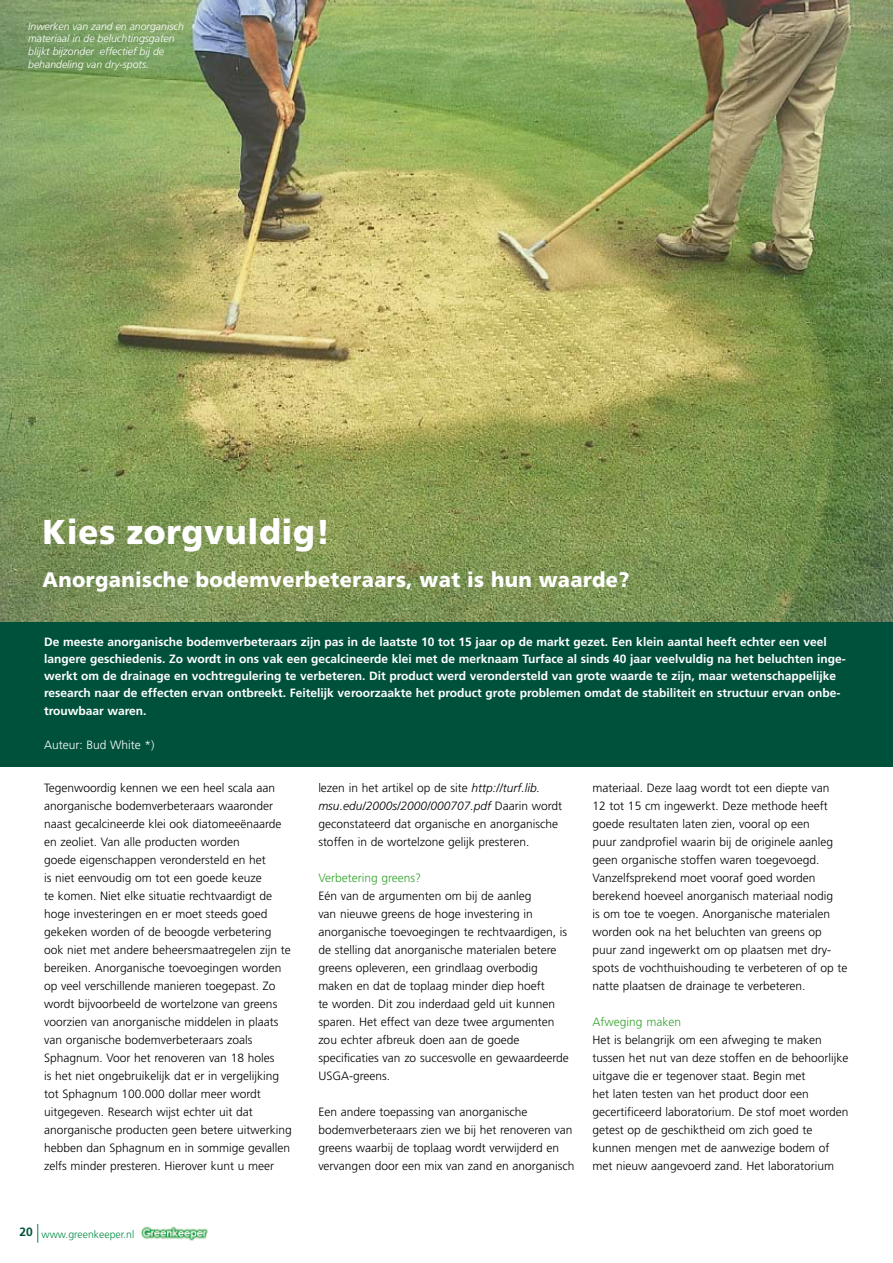
<style>
.page{position:relative;width:893px;height:1263px;background:#fff}
.page>*{position:absolute;margin:0;border:0;box-sizing:border-box;transform-origin:0 0}
.t1{font:900 34.5px "Frutiger";letter-spacing:.02em;color:#fff;scale:.95 1}
.t2{font:900 21px "Frutiger";letter-spacing:.02em;color:#fff;scale:.95 1}
.t3{font:300 12px/18px "Frutiger";color:#000}
.t4{font:700 12px/17.2px "Frutiger";color:#fff}
.t5{font:300 12px "Frutiger";color:#35a32c}
.t6{font:300 12px "Frutiger";color:#fff}
.t7{font:italic 300 10.5px/12.6px "Frutiger";color:#fff}
.t8{font:300 10.5px "Frutiger";color:#008b45}
.s1{font-style:italic}
.s2{font-weight:700;font-size:12px;color:#00513c}
</style>
<div class="page">
<img style="left:141px;top:1226px;width:67px;height:15px">
<svg style="left:38px;top:1224px;width:1px;height:19px"></svg>
<img style="left:0;top:0;width:893px;height:622px">
<div style="left:0;top:622px;width:893px;height:144px;background:#00513c"></div>
<p class="t7" style="left:28px;top:20px;width:157px">Inwerken van zand en anorganisch materiaal in de beluchtingsgaten blijkt bijzonder effectief bij de behandeling van dry-spots.</p>
<h1 class="t1" style="left:43px;top:511px;width:304px">Kies zorgvuldig!</h1>
<h2 class="t2" style="left:43px;top:566px;width:619px">Anorganische bodemverbeteraars, wat is hun waarde?</h2>
<p class="t4" style="left:44px;top:633px;width:803px">De meeste anorganische bodemverbeteraars zijn pas in de laatste 10 tot 15 jaar op de markt gezet. Een klein aantal heeft echter een veel langere geschiedenis. Zo wordt in ons vak een gecalcineerde klei met de merknaam Turface al sinds 40 jaar veelvuldig na het beluchten inge&shy;werkt om de drainage en vochtregulering te verbeteren. Dit product werd verondersteld van grote waarde te zijn, maar wetenschappelijke research naar de effecten ervan ontbreekt. Feitelijk veroorzaakte het product grote problemen omdat de stabiliteit en structuur ervan onbe&shy;trouwbaar waren.</p>
<p class="t6" style="left:44px;top:738px;width:112px">Auteur: Bud White *)</p>
<p class="t3" style="left:44px;top:779px;width:249px">Tegenwoordig kennen we een heel scala aan anorganische bodemverbeteraars waaronder naast gecalcineerde klei ook diatomeeënaarde en zeoliet. Van alle producten worden<br>goede eigenschappen verondersteld en het<br>is niet eenvoudig om tot een goede keuze<br>te komen. Niet elke situatie rechtvaardigt de hoge investeringen en er moet steeds goed gekeken worden of de beoogde verbetering ook niet met andere beheersmaatregelen zijn te bereiken. Anorganische toevoegingen worden op veel verschillende manieren toegepast. Zo wordt bijvoorbeeld de wortelzone van greens voorzien van anorganische middelen in plaats van organische bodemverbeteraars zoals Sphagnum. Voor het renoveren van 18 holes<br>is het niet ongebruikelijk dat er in vergelijking tot Sphagnum 100.000 dollar meer wordt uitgegeven. Research wijst echter uit dat anorganische producten geen betere uitwerking hebben dan Sphagnum en in sommige gevallen zelfs minder presteren. Hierover kunt u meer</p>
<p class="t3" style="left:318px;top:779px;width:245px">lezen in het artikel op de site <span class="s1">http://turf.lib. msu.edu/2000s/2000/000707.pdf</span> Daarin wordt geconstateerd dat organische en anorganische stoffen in de wortelzone gelijk presteren.</p>
<p class="t5" style="left:318px;top:871px;width:104px">Verbetering greens?</p>
<p class="t3" style="left:318px;top:887px;width:252px">Eén van de argumenten om bij de aanleg<br>van nieuwe greens de hoge investering in anorganische toevoegingen te rechtvaardigen, is de stelling dat anorganische materialen betere greens opleveren, een grindlaag overbodig maken en dat de toplaag minder diep hoeft<br>te worden. Dit zou inderdaad geld uit kunnen sparen. Het effect van deze twee argumenten zou echter afbreuk doen aan de goede specificaties van zo succesvolle en gewaardeerde USGA-greens.</p>
<p class="t3" style="left:318px;top:1103px;width:258px">Een andere toepassing van anorganische bodemverbeteraars zien we bij het renoveren van greens waarbij de toplaag wordt verwijderd en vervangen door een mix van zand en anorganisch</p>
<p class="t3" style="left:593px;top:779px;width:256px">materiaal. Deze laag wordt tot een diepte van<br>12 tot 15 cm ingewerkt. Deze methode heeft goede resultaten laten zien, vooral op een<br>puur zandprofiel waarin bij de originele aanleg geen organische stoffen waren toegevoegd.<br>Vanzelfsprekend moet vooraf goed worden berekend hoeveel anorganisch materiaal nodig<br>is om toe te voegen. Anorganische materialen worden ook na het beluchten van greens op puur zand ingewerkt om op plaatsen met dry&shy;spots de vochthuishouding te verbeteren of op te natte plaatsen de drainage te verbeteren.</p>
<p class="t5" style="left:593px;top:1015px;width:90px">Afweging maken</p>
<p class="t3" style="left:593px;top:1031px;width:257px">Het is belangrijk om een afweging te maken tussen het nut van deze stoffen en de behoorlijke uitgave die er tegenover staat. Begin met<br>het laten testen van het product door een gecertificeerd laboratorium. De stof moet worden getest op de geschiktheid om zich goed te kunnen mengen met de aanwezige bodem of met nieuw aangevoerd zand. Het laboratorium</p>
<p class="t8" style="left:20px;top:1228px;width:116px"><span class="s2">20</span> www.greenkeeper.nl</p>
</div>
